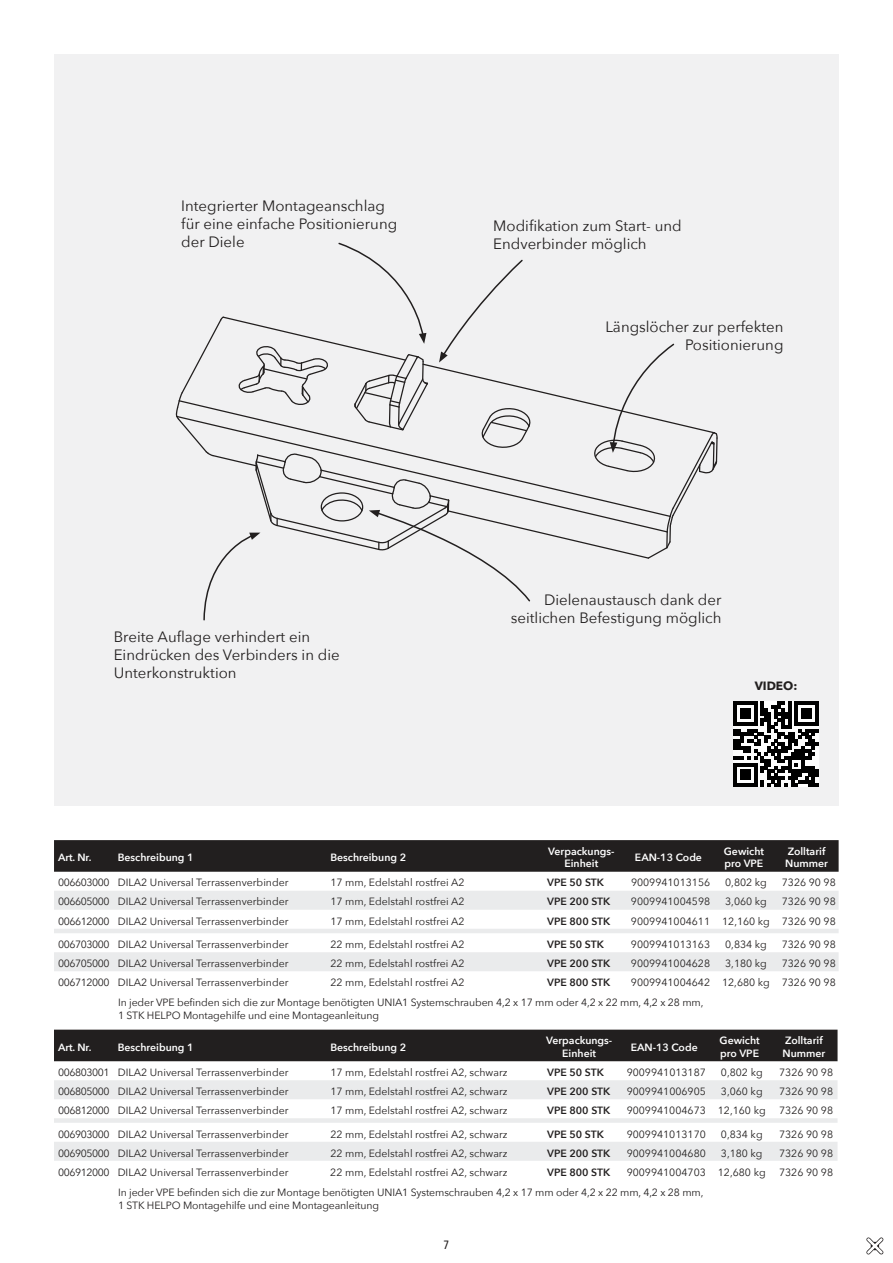
<style>
.page{position:relative;width:893px;height:1263px;background:#fff}
.page>*{position:absolute;margin:0;border:0;box-sizing:border-box;transform-origin:0 0}
.t1{font:15px/18px "Avenir Next";color:#221f1f}
.t2{font:700 12px "Avenir Next";color:#221f1f}
.t3{font:500 12px "Avenir Next Condensed";color:#221f1f}
.t4{font:10.5px/12.6px "Avenir Next";color:#221f1f}
.t5{font:600 10.5px/12.6px "Avenir Next";color:#fff}
.t6{font:600 10.5px "Avenir Next";color:#221f1f}
</style>
<div class="page">
<svg style="left:866px;top:1237px;width:17px;height:17px"></svg>
<div style="left:54px;top:55px;width:785px;height:751px;background:#f1f1f2"></div>
<svg style="left:175px;top:242px;width:543px;height:379px"></svg>
<svg style="left:733px;top:702px;width:86px;height:85px"></svg>
<div style="left:54px;top:840px;width:785px;height:32px;background:#221f1f"></div>
<svg style="left:54px;top:891px;width:785px;height:80px;fill:#efeff0"></svg>
<div style="left:54px;top:1030px;width:783px;height:31px;background:#221f1f"></div>
<svg style="left:54px;top:1080px;width:783px;height:81px;fill:#eeeff0"></svg>
<h1 class="t1" style="left:181px;top:197px;width:217px">Integrierter Montageanschlag für eine einfache Positionierung der Diele</h1>
<h1 class="t1" style="left:114px;top:627px;width:227px">Breite Auflage verhindert ein<br>Eindrücken des Verbinders in die<br>Unterkonstruktion</h1>
<h1 class="t1" style="left:493px;top:217px;width:190px">Modifikation zum Start- und<br>Endverbinder möglich</h1>
<h1 class="t1" style="left:605px;top:318px;width:180px;text-align:right">Längslöcher zur perfekten<br>Positionierung</h1>
<h1 class="t1" style="left:511px;top:591px;width:212px;text-align:right">Dielenaustausch dank der seitlichen Befestigung möglich</h1>
<p class="t2" style="left:755px;top:679px;width:44px">VIDEO:</p>
<p class="t5" style="left:58px;top:852px;width:35px">Art. Nr.</p>
<p class="t5" style="left:118px;top:852px;width:77px">Beschreibung 1</p>
<p class="t5" style="left:330px;top:852px;width:77px">Beschreibung 2</p>
<p class="t5" style="left:548px;top:846px;width:68px;text-align:center">Verpackungs-<br>Einheit</p>
<p class="t5" style="left:635px;top:852px;width:69px">EAN-13 Code</p>
<p class="t5" style="left:724px;top:846px;width:42px">Gewicht pro VPE</p>
<p class="t5" style="left:785px;top:846px;width:44px">Zolltarif<br>Nummer</p>
<p class="t4" style="left:58px;top:877px;width:232px">006603000 DILA2 Universal Terrassenverbinder</p>
<p class="t4" style="left:330px;top:877px;width:136px">17 mm, Edelstahl rostfrei A2</p>
<p class="t6" style="left:547px;top:878px;width:58px">VPE 50 STK</p>
<p class="t4" style="left:631px;top:877px;width:81px">9009941013156</p>
<p class="t4" style="left:725px;top:876px;width:43px">0,802 kg</p>
<p class="t4" style="left:782px;top:876px;width:55px">7326 90 98</p>
<p class="t4" style="left:58px;top:896px;width:232px">006605000 DILA2 Universal Terrassenverbinder</p>
<p class="t4" style="left:330px;top:896px;width:136px">17 mm, Edelstahl rostfrei A2</p>
<p class="t6" style="left:547px;top:897px;width:65px">VPE 200 STK</p>
<p class="t4" style="left:631px;top:895px;width:81px">9009941004598</p>
<p class="t4" style="left:725px;top:896px;width:43px">3,060 kg</p>
<p class="t4" style="left:782px;top:895px;width:55px">7326 90 98</p>
<p class="t4" style="left:58px;top:915px;width:232px">006612000 DILA2 Universal Terrassenverbinder</p>
<p class="t4" style="left:330px;top:915px;width:136px">17 mm, Edelstahl rostfrei A2</p>
<p class="t6" style="left:547px;top:916px;width:65px">VPE 800 STK</p>
<p class="t4" style="left:631px;top:915px;width:206px">9009941004611 12,160 kg 7326 90 98</p>
<p class="t4" style="left:58px;top:938px;width:232px">006703000 DILA2 Universal Terrassenverbinder</p>
<p class="t4" style="left:330px;top:938px;width:136px">22 mm, Edelstahl rostfrei A2</p>
<p class="t6" style="left:547px;top:940px;width:58px">VPE 50 STK</p>
<p class="t4" style="left:631px;top:938px;width:81px">9009941013163</p>
<p class="t4" style="left:725px;top:937px;width:43px">0,834 kg</p>
<p class="t4" style="left:782px;top:937px;width:55px">7326 90 98</p>
<p class="t4" style="left:58px;top:957px;width:232px">006705000 DILA2 Universal Terrassenverbinder</p>
<p class="t4" style="left:330px;top:957px;width:136px">22 mm, Edelstahl rostfrei A2</p>
<p class="t6" style="left:547px;top:959px;width:65px">VPE 200 STK</p>
<p class="t4" style="left:631px;top:956px;width:81px">9009941004628</p>
<p class="t4" style="left:725px;top:956px;width:43px">3,180 kg</p>
<p class="t4" style="left:782px;top:956px;width:55px">7326 90 98</p>
<p class="t4" style="left:58px;top:976px;width:232px">006712000 DILA2 Universal Terrassenverbinder</p>
<p class="t4" style="left:330px;top:976px;width:136px">22 mm, Edelstahl rostfrei A2</p>
<p class="t6" style="left:547px;top:978px;width:65px">VPE 800 STK</p>
<p class="t4" style="left:631px;top:976px;width:206px">9009941004642 12,680 kg 7326 90 98</p>
<p class="t4" style="left:118px;top:996px;width:587px">In jeder VPE befinden sich die zur Montage benötigten UNIA1 Systemschrauben 4,2 x 17 mm oder 4,2 x 22 mm, 4,2 x 28 mm,<br>1 STK HELPO Montagehilfe und eine Montageanleitung</p>
<p class="t5" style="left:58px;top:1042px;width:35px">Art. Nr.</p>
<p class="t5" style="left:118px;top:1042px;width:77px">Beschreibung 1</p>
<p class="t5" style="left:330px;top:1042px;width:77px">Beschreibung 2</p>
<p class="t5" style="left:546px;top:1035px;width:68px;text-align:center">Verpackungs-<br>Einheit</p>
<p class="t5" style="left:631px;top:1042px;width:69px">EAN-13 Code</p>
<p class="t5" style="left:720px;top:1035px;width:42px">Gewicht pro VPE</p>
<p class="t5" style="left:783px;top:1035px;width:44px">Zolltarif<br>Nummer</p>
<p class="t4" style="left:58px;top:1065px;width:232px">006803001 DILA2 Universal Terrassenverbinder</p>
<p class="t4" style="left:330px;top:1066px;width:179px">17 mm, Edelstahl rostfrei A2, schwarz</p>
<p class="t6" style="left:547px;top:1068px;width:58px">VPE 50 STK</p>
<p class="t4" style="left:627px;top:1065px;width:81px">9009941013187</p>
<p class="t4" style="left:721px;top:1065px;width:43px">0,802 kg</p>
<p class="t4" style="left:779px;top:1065px;width:55px">7326 90 98</p>
<p class="t4" style="left:58px;top:1084px;width:232px">006805000 DILA2 Universal Terrassenverbinder</p>
<p class="t4" style="left:330px;top:1085px;width:179px">17 mm, Edelstahl rostfrei A2, schwarz</p>
<p class="t6" style="left:547px;top:1087px;width:65px">VPE 200 STK</p>
<p class="t4" style="left:627px;top:1085px;width:81px">9009941006905</p>
<p class="t4" style="left:721px;top:1085px;width:43px">3,060 kg</p>
<p class="t4" style="left:779px;top:1084px;width:55px">7326 90 98</p>
<p class="t4" style="left:58px;top:1103px;width:232px">006812000 DILA2 Universal Terrassenverbinder</p>
<p class="t4" style="left:330px;top:1104px;width:179px">17 mm, Edelstahl rostfrei A2, schwarz</p>
<p class="t6" style="left:547px;top:1106px;width:65px">VPE 800 STK</p>
<p class="t4" style="left:627px;top:1104px;width:140px">9009941004673 12,160 kg</p>
<p class="t4" style="left:779px;top:1103px;width:55px">7326 90 98</p>
<p class="t4" style="left:58px;top:1128px;width:232px">006903000 DILA2 Universal Terrassenverbinder</p>
<p class="t4" style="left:330px;top:1128px;width:179px">22 mm, Edelstahl rostfrei A2, schwarz</p>
<p class="t6" style="left:547px;top:1129px;width:58px">VPE 50 STK</p>
<p class="t4" style="left:627px;top:1128px;width:81px">9009941013170</p>
<p class="t4" style="left:721px;top:1127px;width:43px">0,834 kg</p>
<p class="t4" style="left:779px;top:1127px;width:55px">7326 90 98</p>
<p class="t4" style="left:58px;top:1147px;width:232px">006905000 DILA2 Universal Terrassenverbinder</p>
<p class="t4" style="left:330px;top:1147px;width:179px">22 mm, Edelstahl rostfrei A2, schwarz</p>
<p class="t6" style="left:547px;top:1148px;width:65px">VPE 200 STK</p>
<p class="t4" style="left:627px;top:1146px;width:81px">9009941004680</p>
<p class="t4" style="left:721px;top:1146px;width:43px">3,180 kg</p>
<p class="t4" style="left:779px;top:1146px;width:55px">7326 90 98</p>
<p class="t4" style="left:58px;top:1166px;width:232px">006912000 DILA2 Universal Terrassenverbinder</p>
<p class="t4" style="left:330px;top:1166px;width:179px">22 mm, Edelstahl rostfrei A2, schwarz</p>
<p class="t6" style="left:547px;top:1167px;width:65px">VPE 800 STK</p>
<p class="t4" style="left:627px;top:1166px;width:140px">9009941004703 12,680 kg</p>
<p class="t4" style="left:779px;top:1165px;width:55px">7326 90 98</p>
<p class="t4" style="left:118px;top:1186px;width:587px">In jeder VPE befinden sich die zur Montage benötigten UNIA1 Systemschrauben 4,2 x 17 mm oder 4,2 x 22 mm, 4,2 x 28 mm,<br>1 STK HELPO Montagehilfe und eine Montageanleitung</p>
<p class="t3" style="left:444px;top:1237px;width:7px">7</p>
</div>
